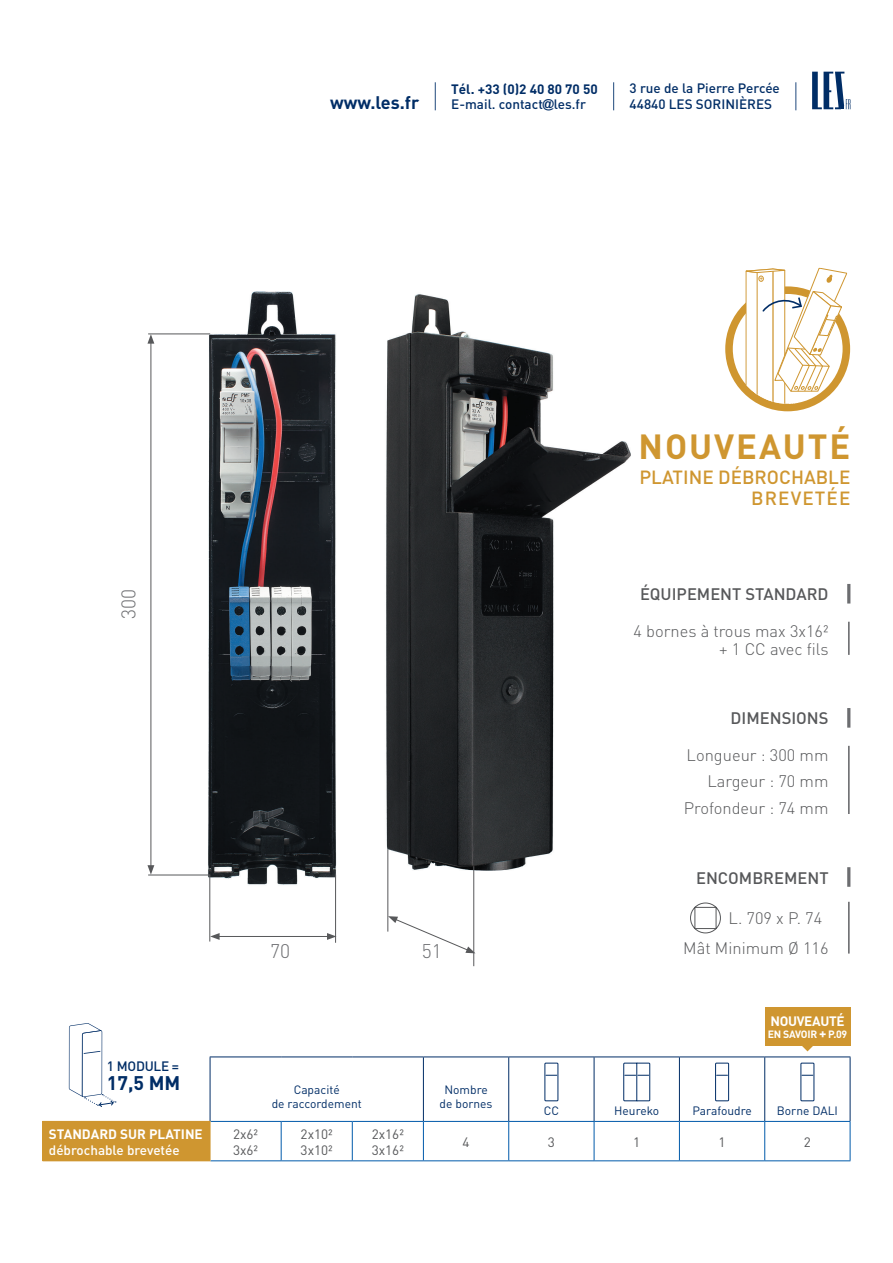
<style>
.page{position:relative;width:893px;height:1263px;background:#fff}
.page>*{position:absolute;margin:0;border:0;box-sizing:border-box;transform-origin:0 0}
.t1{font:700 34.5px "DIN";letter-spacing:.055em;color:#cf9630}
.t2{font:300 19.5px "DIN";color:#6c6d70}
.t3{font:700 19.5px "DIN";color:#002d66}
.t4{font:500 18.9px/20.5px "DIN";color:#cf9630;text-align:right}
.t5{font:700 18px "DIN";color:#002d66}
.t6{font:300 16.5px/26.5px "DIN";color:#57585a;text-align:right}
.t7{font:500 16.5px "DIN";color:#57585a}
.t8{font:500 13.5px/15.8px "DIN";color:#002d66}
.t9{font:13.5px/16.2px "DIN";color:#57585a}
.t10{font:500 13.5px "DIN";color:#fff}
.t11{font:700 13.5px "DIN";color:#002d66}
.t12{font:700 13.5px "DIN";color:#fff}
.t13{font:700 13.5px "DIN";letter-spacing:-.025em;color:#fff}
.t14{font:12px/14.4px "DIN";color:#002d66;text-align:center}
.t15{font:700 10.5px "DIN";letter-spacing:-.025em;color:#fff}
.s1{font-family:"Arial";font-weight:900}
.s2{font-size:13.5px}
</style>
<div class="page">
<img style="left:199px;top:291px;width:138px;height:598px">
<hr style="left:148px;top:875px;width:62px;height:1px;background:#57585a">
<hr style="left:148px;top:334px;width:62px;height:1px;background:#57585a">
<hr style="left:151px;top:341px;width:1px;height:526px;background:#57585a">
<svg style="left:147px;top:865px;width:7px;height:10px"></svg>
<svg style="left:147px;top:334px;width:7px;height:10px"></svg>
<img style="left:386px;top:294px;width:245px;height:583px">
<hr style="left:473px;top:866px;width:1px;height:100px;background:#57585a">
<hr style="left:387px;top:849px;width:1px;height:82px;background:#57585a">
<svg style="left:388px;top:916px;width:87px;height:37px"></svg>
<hr style="left:335px;top:875px;width:1px;height:68px;background:#57585a">
<hr style="left:217px;top:936px;width:112px;height:1px;background:#57585a">
<svg style="left:210px;top:933px;width:10px;height:7px"></svg>
<svg style="left:327px;top:933px;width:9px;height:7px"></svg>
<hr style="left:209px;top:875px;width:1px;height:66px;background:#57585a">
<hr style="left:847px;top:708px;width:3px;height:20px;background:#6c6d70">
<hr style="left:848px;top:746px;width:2px;height:68px;background:#6c6d70">
<hr style="left:847px;top:584px;width:3px;height:19px;background:#6c6d70">
<hr style="left:848px;top:622px;width:2px;height:33px;background:#6c6d70">
<hr style="left:847px;top:867px;width:3px;height:20px;background:#6c6d70">
<hr style="left:848px;top:902px;width:2px;height:51px;background:#6c6d70">
<svg style="left:690px;top:903px;width:31px;height:30px"></svg>
<div style="left:725px;top:286px;width:125px;height:125px;border:8px solid #cf9630;border-radius:50%"></div>
<svg style="left:745px;top:268px;width:102px;height:137px"></svg>
<div style="left:43px;top:1121px;width:167px;height:40px;background:#cf9630"></div>
<hr style="left:210px;top:1056px;width:71px;height:1px;background:#002d66">
<hr style="left:210px;top:1057px;width:1px;height:64px;background:#002d66">
<hr style="left:281px;top:1056px;width:71px;height:1px;background:#002d66">
<hr style="left:352px;top:1056px;width:71px;height:1px;background:#002d66">
<hr style="left:423px;top:1056px;width:86px;height:1px;background:#002d66">
<hr style="left:423px;top:1057px;width:1px;height:64px;background:#002d66">
<hr style="left:509px;top:1056px;width:85px;height:1px;background:#002d66">
<hr style="left:508px;top:1057px;width:1px;height:64px;background:#002d66">
<hr style="left:594px;top:1056px;width:85px;height:1px;background:#002d66">
<hr style="left:594px;top:1057px;width:1px;height:64px;background:#002d66">
<hr style="left:679px;top:1056px;width:86px;height:1px;background:#002d66">
<hr style="left:679px;top:1057px;width:1px;height:64px;background:#002d66">
<hr style="left:765px;top:1056px;width:85px;height:1px;background:#002d66">
<hr style="left:764px;top:1057px;width:1px;height:64px;background:#002d66">
<hr style="left:850px;top:1057px;width:1px;height:64px;background:#002d66">
<hr style="left:210px;top:1121px;width:71px;height:1px;background:#015aaa">
<hr style="left:281px;top:1121px;width:71px;height:1px;background:#015aaa">
<hr style="left:281px;top:1122px;width:1px;height:38px;background:#015aaa">
<hr style="left:352px;top:1121px;width:71px;height:1px;background:#015aaa">
<hr style="left:352px;top:1122px;width:1px;height:38px;background:#015aaa">
<hr style="left:423px;top:1121px;width:86px;height:1px;background:#015aaa">
<hr style="left:423px;top:1122px;width:1px;height:38px;background:#015aaa">
<hr style="left:509px;top:1121px;width:85px;height:1px;background:#015aaa">
<hr style="left:508px;top:1122px;width:1px;height:38px;background:#015aaa">
<hr style="left:594px;top:1121px;width:85px;height:1px;background:#015aaa">
<hr style="left:594px;top:1122px;width:1px;height:38px;background:#015aaa">
<hr style="left:679px;top:1121px;width:86px;height:1px;background:#015aaa">
<hr style="left:679px;top:1122px;width:1px;height:38px;background:#015aaa">
<hr style="left:765px;top:1121px;width:85px;height:1px;background:#015aaa">
<hr style="left:764px;top:1122px;width:1px;height:38px;background:#015aaa">
<hr style="left:850px;top:1122px;width:1px;height:38px;background:#015aaa">
<hr style="left:210px;top:1160px;width:71px;height:1px;background:#015aaa">
<hr style="left:281px;top:1160px;width:71px;height:1px;background:#015aaa">
<hr style="left:352px;top:1160px;width:71px;height:1px;background:#015aaa">
<hr style="left:423px;top:1160px;width:86px;height:1px;background:#015aaa">
<hr style="left:509px;top:1160px;width:85px;height:1px;background:#015aaa">
<hr style="left:594px;top:1160px;width:85px;height:1px;background:#015aaa">
<hr style="left:679px;top:1160px;width:86px;height:1px;background:#015aaa">
<hr style="left:765px;top:1160px;width:85px;height:1px;background:#015aaa">
<hr style="left:210px;top:1122px;width:1px;height:38px;background:#cf9630">
<div style="left:545px;top:1063px;width:13px;height:38px;border:1px solid #002d66"></div>
<svg style="left:623px;top:1063px;width:27px;height:38px"></svg>
<div style="left:715px;top:1063px;width:14px;height:38px;border:1px solid #002d66"></div>
<div style="left:801px;top:1063px;width:13px;height:38px;border:1px solid #002d66"></div>
<svg style="left:69px;top:1023px;width:47px;height:84px"></svg>
<div style="left:765px;top:1007px;width:85px;height:39px;background:#cf9630"></div>
<svg style="left:802px;top:1046px;width:11px;height:5px"></svg>
<svg style="left:613px;top:82px;width:1px;height:28px"></svg>
<svg style="left:435px;top:82px;width:1px;height:28px"></svg>
<svg style="left:795px;top:82px;width:1px;height:28px"></svg>
<svg style="left:812px;top:72px;width:38px;height:37px"></svg>
<p class="t11" style="left:451px;top:80px;width:148px">Tél. +33 (0)2 40 80 70 50</p>
<p class="t5" style="left:330px;top:91px;width:91px">www.les.fr</p>
<p class="t8" style="left:451px;top:96px;width:136px">E-mail. contact<span class="s1">@</span>les.fr</p>
<p class="t8" style="left:630px;top:80px;width:152px">3 rue de la Pierre Percée<br>44840 LES SORINIÈRES</p>
<h1 class="t1" style="left:639px;top:424px;width:213px">NOUVEAUTÉ</h1>
<p class="t4" style="left:639px;top:466px;width:213px">PLATINE DÉBROCHABLE<br>BREVETÉE</p>
<p class="t2" style="left:116px;top:619px;width:32px;rotate:-90deg">300</p>
<p class="t8" style="left:107px;top:1057px;width:74px">1 MODULE =</p>
<p class="t3" style="left:107px;top:1070px;width:75px">17,5 MM</p>
<p class="t12" style="left:49px;top:1125px;width:155px">STANDARD SUR PLATINE</p>
<p class="t10" style="left:49px;top:1141px;width:132px">débrochable brevetée</p>
<p class="t7" style="left:640px;top:583px;width:190px">ÉQUIPEMENT STANDARD</p>
<p class="t6" style="left:634px;top:622px;width:196px;line-height:18px">4 bornes à trous max 3x16² + 1 CC avec fils</p>
<p class="t2" style="left:270px;top:939px;width:22px">70</p>
<p class="t2" style="left:422px;top:939px;width:22px">51</p>
<p class="t14" style="left:272px;top:1082px;width:92px">Capacité<br>de raccordement</p>
<p class="t14" style="left:440px;top:1082px;width:54px">Nombre de bornes</p>
<p class="t7" style="left:731px;top:707px;width:100px">DIMENSIONS</p>
<p class="t6" style="left:684px;top:742px;width:146px">Longueur : 300 mm<br>Largeur : 70 mm<br>Profondeur : 74 mm</p>
<p class="t7" style="left:696px;top:868px;width:134px">ENCOMBREMENT</p>
<p class="t6" style="left:683px;top:903px;width:147px;line-height:30px;text-align:left;text-indent:45px">L. 709 x P. 74<br>Mât Minimum Ø 116</p>
<p class="t13" style="left:770px;top:1012px;width:76px">NOUVEAUTÉ</p>
<p class="t15" style="left:768px;top:1027px;width:81px">EN SAVOIR <span class="s2">+</span> P.09</p>
<p class="t14" style="left:544px;top:1104px;width:17px">CC</p>
<p class="t14" style="left:614px;top:1104px;width:47px">Heureko</p>
<p class="t14" style="left:692px;top:1104px;width:61px">Parafoudre</p>
<p class="t14" style="left:777px;top:1104px;width:63px">Borne DALI</p>
<p class="t9" style="left:233px;top:1125px;width:27px">2x6²<br>3x6²</p>
<p class="t9" style="left:301px;top:1125px;width:34px">2x10²<br>3x10²</p>
<p class="t9" style="left:372px;top:1125px;width:34px">2x16²<br>3x16²</p>
<p class="t9" style="left:463px;top:1133px;width:9px">4</p>
<p class="t9" style="left:548px;top:1133px;width:9px">3</p>
<p class="t9" style="left:633px;top:1133px;width:9px">1</p>
<p class="t9" style="left:719px;top:1133px;width:9px">1</p>
<p class="t9" style="left:804px;top:1133px;width:9px">2</p>
</div>
